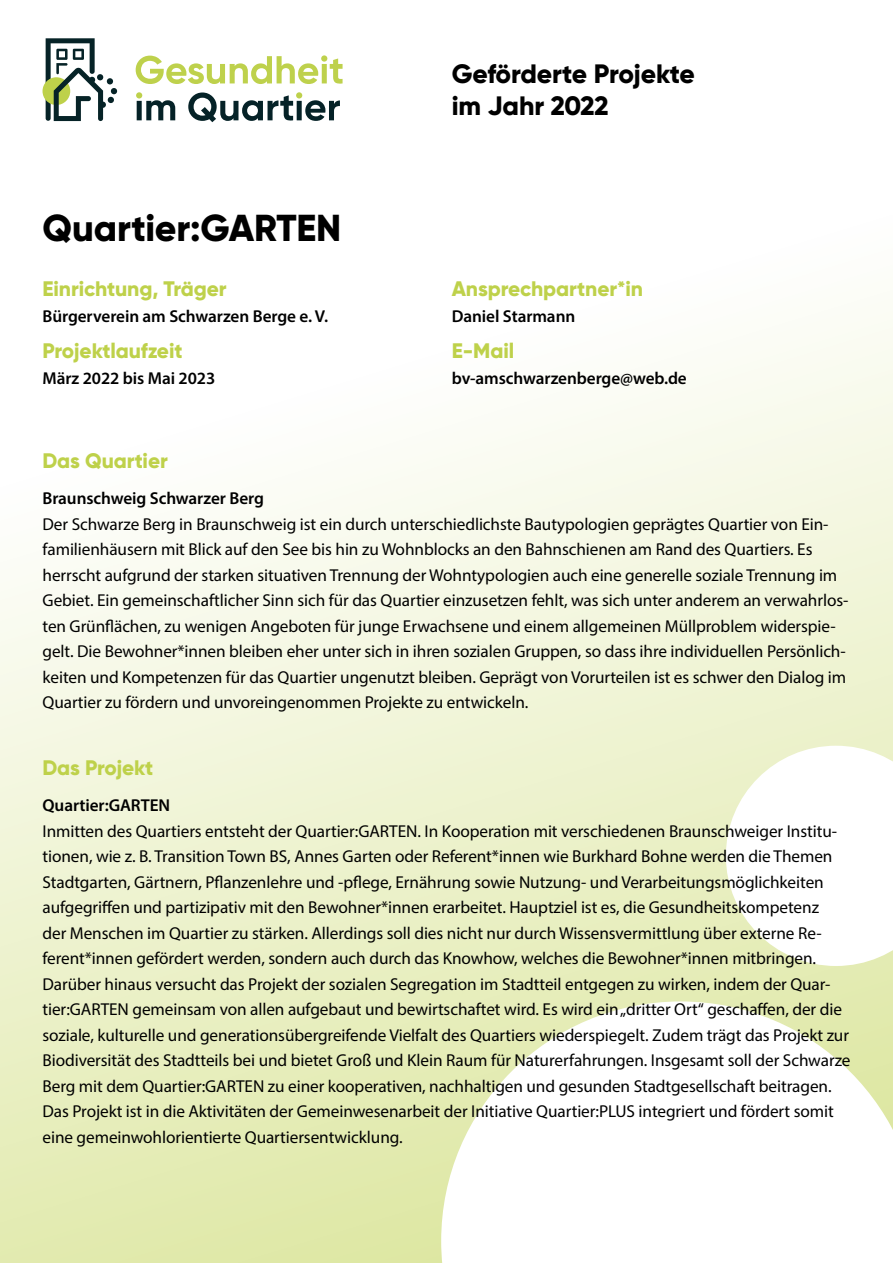
<style>
.page{position:relative;width:893px;height:1263px;background:#fff}
.page>*{position:absolute;margin:0;border:0;box-sizing:border-box;transform-origin:0 0}
.t1{font:800 37.5px "Gilroy";letter-spacing:-.005em;color:#000}
.t2{font:800 26.62px/31.9px "Gilroy";letter-spacing:-.01em;color:#000}
.t3{font:800 21px "Gilroy";letter-spacing:-.005em;color:#bed14a}
.t4{font:17.25px/25.5px "Myriad Pro";letter-spacing:-.005em;color:#000}
.t5{font:600 17.25px "Myriad Pro";letter-spacing:-.005em;color:#000}
</style>
<div class="page">
<div style="left:0;top:161px;width:893px;height:1102px;background:linear-gradient(to bottom,#fff,#e0e9ab)"></div>
<svg style="left:441px;top:1001px;width:452px;height:262px"></svg>
<svg style="left:726px;top:746px;width:167px;height:220px"></svg>
<div style="left:43px;top:77px;width:27px;height:28px;background:#bed14a;border-radius:50%"></div>
<svg style="left:46px;top:38px;width:71px;height:83px"></svg>
<svg style="left:136px;top:55px;width:207px;height:29px"></svg>
<svg style="left:136px;top:92px;width:204px;height:30px"></svg>
<h1 class="t1" style="left:43px;top:204px;width:300px">Quartier:GARTEN</h1>
<p class="t3" style="left:43px;top:276px;width:186px">Einrichtung, Träger</p>
<p class="t5" style="left:43px;top:305px;width:287px">Bürgerverein am Schwarzen Berge e. V.</p>
<p class="t3" style="left:43px;top:337px;width:142px">Projektlaufzeit</p>
<p class="t5" style="left:43px;top:367px;width:174px">März 2022 bis Mai 2023</p>
<h2 class="t2" style="left:452px;top:58px;width:245px">Geförderte Projekte im Jahr 2022</h2>
<p class="t3" style="left:452px;top:276px;width:193px">Ansprechpartner*in</p>
<p class="t5" style="left:452px;top:305px;width:125px">Daniel Starmann</p>
<p class="t3" style="left:452px;top:337px;width:64px">E-Mail</p>
<p class="t5" style="left:452px;top:367px;width:237px">bv-amschwarzenberge@web.de</p>
<p class="t3" style="left:43px;top:447px;width:127px">Das Quartier</p>
<p class="t5" style="left:43px;top:487px;width:223px">Braunschweig Schwarzer Berg</p>
<p class="t4" style="left:43px;top:511px;width:807px">Der Schwarze Berg in Braunschweig ist ein durch unterschiedlichste Bautypologien geprägtes Quartier von Ein&shy;familienhäusern mit Blick auf den See bis hin zu Wohnblocks an den Bahnschienen am Rand des Quartiers. Es herrscht aufgrund der starken situativen Trennung der Wohntypologien auch eine generelle soziale Trennung im Gebiet. Ein gemeinschaftlicher Sinn sich für das Quartier einzusetzen fehlt, was sich unter anderem an verwahrlos&shy;ten Grünflächen, zu wenigen Angeboten für junge Erwachsene und einem allgemeinen Müllproblem widerspie&shy;gelt. Die Bewohner*innen bleiben eher unter sich in ihren sozialen Gruppen, so dass ihre individuellen Persönlich&shy;keiten und Kompetenzen für das Quartier ungenutzt bleiben. Geprägt von Vorurteilen ist es schwer den Dialog im Quartier zu fördern und unvoreingenommen Projekte zu entwickeln.</p>
<p class="t3" style="left:43px;top:755px;width:112px">Das Projekt</p>
<p class="t5" style="left:43px;top:795px;width:129px">Quartier:GARTEN</p>
<p class="t4" style="left:43px;top:818px;width:809px">Inmitten des Quartiers entsteht der Quartier:GARTEN. In Kooperation mit verschiedenen Braunschweiger Institu&shy;tionen, wie z. B. Transition Town BS, Annes Garten oder Referent*innen wie Burkhard Bohne werden die Themen Stadtgarten, Gärtnern, Pflanzenlehre und -pflege, Ernährung sowie Nutzung- und Verarbeitungsmöglichkeiten aufgegriffen und partizipativ mit den Bewohner*innen erarbeitet. Hauptziel ist es, die Gesundheitskompetenz<br>der Menschen im Quartier zu stärken. Allerdings soll dies nicht nur durch Wissensvermittlung über externe Re&shy;ferent*innen gefördert werden, sondern auch durch das Knowhow, welches die Bewohner*innen mitbringen.<br>Darüber hinaus versucht das Projekt der sozialen Segregation im Stadtteil entgegen zu wirken, indem der Quar&shy;tier:GARTEN gemeinsam von allen aufgebaut und bewirtschaftet wird. Es wird ein „dritter Ort“ geschaffen, der die soziale, kulturelle und generationsübergreifende Vielfalt des Quartiers wiederspiegelt. Zudem trägt das Projekt zur Biodiversität des Stadtteils bei und bietet Groß und Klein Raum für Naturerfahrungen. Insgesamt soll der Schwarze Berg mit dem Quartier:GARTEN zu einer kooperativen, nachhaltigen und gesunden Stadtgesellschaft beitragen.<br>Das Projekt ist in die Aktivitäten der Gemeinwesenarbeit der Initiative Quartier:PLUS integriert und fördert somit eine gemeinwohlorientierte Quartiersentwicklung.</p>
</div>
